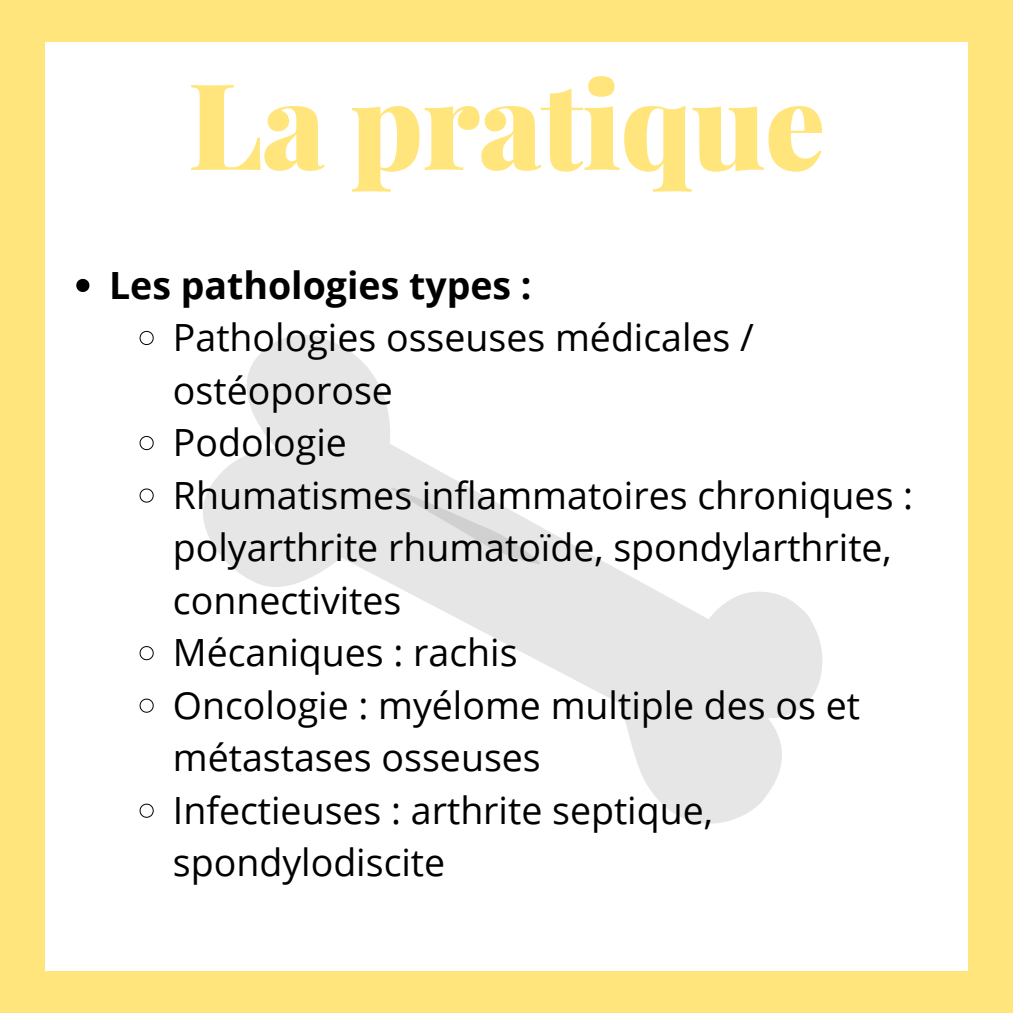
<style>
.page{position:relative;width:1013px;height:1013px;background:#fff}
.page>*{position:absolute;margin:0;border:0;box-sizing:border-box;transform-origin:0 0}
.t1{font:900 120px "Playfair Display";letter-spacing:-.01em;color:#ffe57b}
.t2{font:37.5px/52.5px "Open Sans";color:#000}
.t3{font:700 37.5px "Open Sans";color:#000}
</style>
<div class="page">
<div style="left:0;top:0;width:1012px;height:1012px;background:#ffe57b"></div>
<div style="left:45px;top:42px;width:922px;height:928px;background:#fff"></div>
<svg style="left:203px;top:335px;width:619px;height:489px"></svg>
<svg style="left:391px;top:487px;width:149px;height:77px;background:#e5e5e5"></svg>
<svg style="left:76px;top:279px;width:13px;height:13px"></svg>
<svg style="left:139px;top:330px;width:15px;height:15px"></svg>
<svg style="left:139px;top:436px;width:15px;height:14px"></svg>
<svg style="left:139px;top:488px;width:15px;height:15px"></svg>
<svg style="left:139px;top:646px;width:15px;height:14px"></svg>
<svg style="left:139px;top:698px;width:15px;height:15px"></svg>
<svg style="left:139px;top:803px;width:15px;height:15px"></svg>
<p class="t1" style="left:188px;top:40px;width:639px">La pratique</p>
<p class="t3" style="left:109px;top:258px;width:424px">Les pathologies types :</p>
<p class="t2" style="left:173px;top:310px;width:582px">Pathologies osseuses médicales / ostéoporose</p>
<p class="t2" style="left:173px;top:415px;width:175px">Podologie</p>
<p class="t2" style="left:173px;top:468px;width:742px">Rhumatismes inflammatoires chroniques : polyarthrite rhumatoïde, spondylarthrite, connectivites</p>
<p class="t2" style="left:173px;top:625px;width:346px">Mécaniques : rachis</p>
<p class="t2" style="left:173px;top:678px;width:688px">Oncologie : myélome multiple des os et métastases osseuses</p>
<p class="t2" style="left:173px;top:783px;width:541px">Infectieuses : arthrite septique, spondylodiscite</p>
</div>
